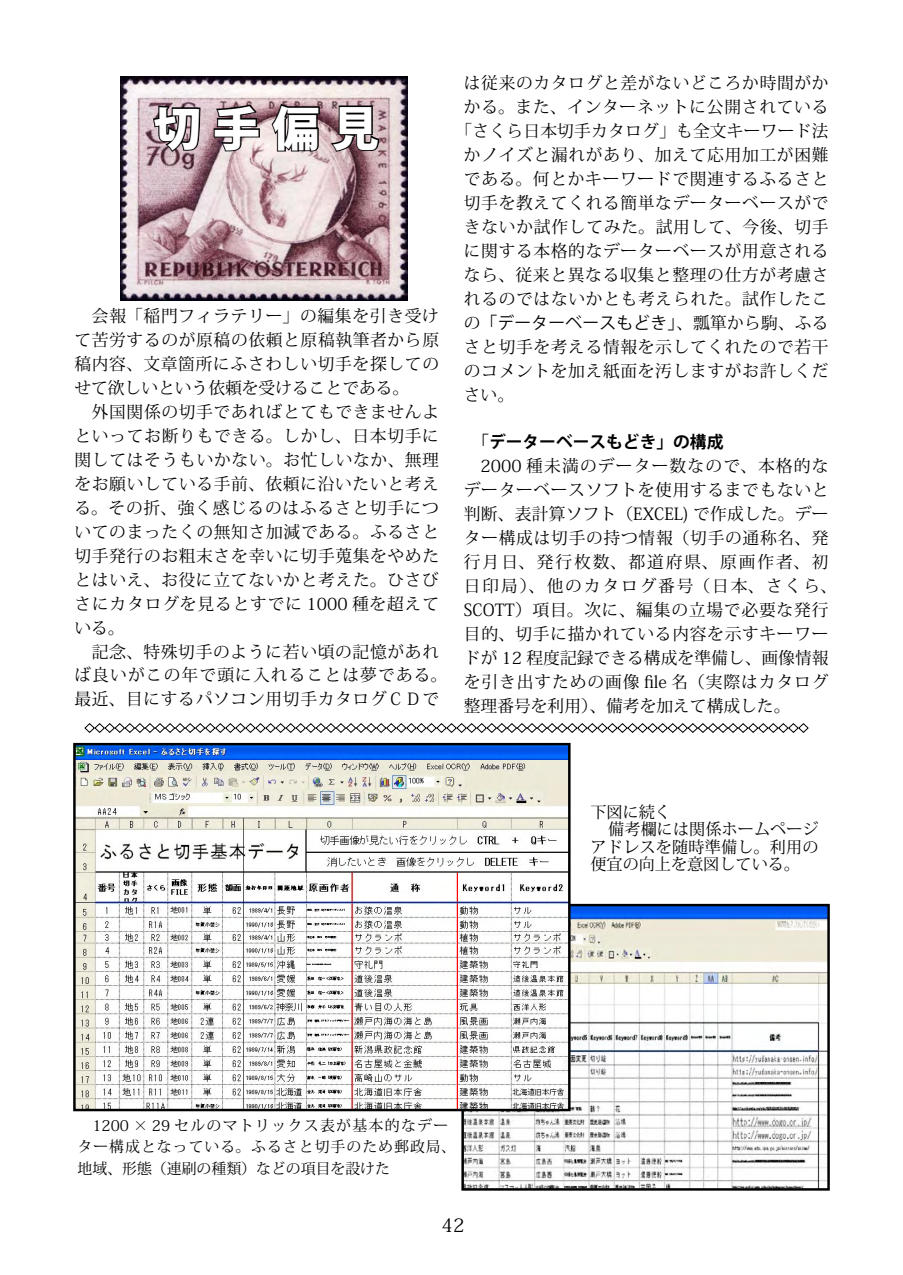
<style>
.page{position:relative;width:903px;height:1275px;background:#fff}
.page>*{position:absolute;margin:0;border:0;box-sizing:border-box;transform-origin:0 0}
.t1{font:800 47.07px "Koz Go Std";color:#fff}
.t2{font:18.55px "Koz Min Std";color:#000}
.t3{font:16.8px/24px "Koz Min Std";letter-spacing:.04em;color:#000;text-align:justify}
.t4{font:16.8px "Koz Min Std";letter-spacing:.015em;color:#000}
.t5{font:16.8px "Koz Go Std";letter-spacing:.015em;color:#000}
.t6{font:700 16.8px "Koz Go Std";color:#000}
.t7{font:16.1px/17.3px "Koz Min Std";letter-spacing:.005em;color:#000;text-align:justify}
.t8{font:14.88px/21.2px "Koz Min Std";letter-spacing:.065em;color:#000}
.s1{font-family:"Koz Min Std"}
.s2{font-weight:400}
</style>
<div class="page">
<img style="left:120px;top:77px;width:288px;height:223px">
<svg style="left:84px;top:723px;width:725px;height:10px"></svg>
<svg style="left:152px;top:104px;width:50px;height:50px;background:#7c6970"></svg>
<svg style="left:212px;top:103px;width:49px;height:50px;background:#847176"></svg>
<svg style="left:270px;top:94px;width:51px;height:59px;background:#857678"></svg>
<svg style="left:328px;top:104px;width:53px;height:49px;background:#7e686c"></svg>
<img style="left:464px;top:907px;width:363px;height:281px">
<div style="left:461px;top:904px;width:369px;height:287px;border:2px solid #000"></div>
<img style="left:76px;top:746px;width:491px;height:362px">
<div style="left:73px;top:743px;width:497px;height:368px;border:2px solid #000"></div>
<p class="t1" style="left:154px;top:98px;width:227px">切手偏見</p>
<p class="t3" style="left:74px;top:304px;width:366px;text-indent:17px">会報「稲門フィラテリー」の編集を引き受けて苦労するのが原稿の依頼と原稿執筆者から原稿内容、文章箇所にふさわしい切手を探してのせて欲しいという依頼を受けることである。</p>
<p class="t3" style="left:74px;top:400px;width:366px">　外国関係の切手であればとてもできませんよといってお断りもできる。しかし、日本切手に関してはそうもいかない。お忙しいなか、無理をお願いしている手前、依頼に沿いたいと考える。その折、強く感じるのはふるさと切手についてのまったくの無知さ加減である。ふるさと切手発行のお粗末さを幸いに切手蒐集をやめたとはいえ、お役に立てないかと考えた。ひさびさにカタログを見るとすでに 1000 種を超えている。</p>
<p class="t3" style="left:74px;top:639px;width:374px;text-align:left">　記念、特殊切手のように若い頃の記憶があれば良いがこの年で頭に入れることは夢である。最近、目にするパソコン用切手カタログＣＤで</p>
<p class="t3" style="left:464px;top:71px;width:366px">は従来のカタログと差がないどころか時間がか</p>
<p class="t3" style="left:464px;top:95px;width:366px">かる。また、インターネットに公開されている</p>
<p class="t4" style="left:455px;top:121px;width:374px">「さくら日本切手カタログ」も全文キーワード法</p>
<p class="t3" style="left:464px;top:143px;width:366px">かノイズと漏れがあり、加えて応用加工が困難</p>
<p class="t3" style="left:464px;top:167px;width:366px">である。何とかキーワードで関連するふるさと</p>
<p class="t3" style="left:464px;top:191px;width:366px">切手を教えてくれる簡単なデーターベースがで</p>
<p class="t3" style="left:464px;top:215px;width:366px">きないか試作してみた。試用して、今後、切手</p>
<p class="t3" style="left:464px;top:239px;width:366px">に関する本格的なデーターベースが用意される</p>
<p class="t3" style="left:464px;top:263px;width:366px">なら、従来と異なる収集と整理の仕方が考慮さ</p>
<p class="t3" style="left:464px;top:287px;width:366px">れるのではないかとも考えられた。試作したこ</p>
<p class="t5" style="left:464px;top:312px;width:366px"><span class="s1">の</span>「データーベースもどき」<span class="s1">、瓢箪から駒、ふる</span></p>
<p class="t3" style="left:464px;top:335px;width:366px">さと切手を考える情報を示してくれたので若干</p>
<p class="t3" style="left:464px;top:359px;width:366px">のコメントを加え紙面を汚しますがお許しくだ</p>
<p class="t3" style="left:464px;top:382px;width:52px">さい。</p>
<p class="t6" style="left:464px;top:431px;width:261px"><span class="s2">　「</span>データーベースもどき」の構成</p>
<p class="t3" style="left:464px;top:454px;width:374px;text-align:left">　2000 種未満のデーター数なので、本格的なデーターベースソフトを使用するまでもないと判断、表計算ソフト（EXCEL) で作成した。データー構成は切手の持つ情報（切手の通称名、発行月日、発行枚数、都道府県、原画作者、初日印局）、他のカタログ番号（日本、さくら、<br>SCOTT）項目。次に、編集の立場で必要な発行目的、切手に描かれている内容を示すキーワードが 12 程度記録できる構成を準備し、画像情報を引き出すための画像 file 名（実際はカタログ整理番号を利用）、備考を加えて構成した。</p>
<p class="t7" style="left:590px;top:803px;width:82px">下図に続く</p>
<p class="t7" style="left:590px;top:821px;width:230px;text-indent:18px">備考欄には関係ホームページアドレスを随時準備し。利用の便宜の向上を意図している。</p>
<p class="t8" style="left:78px;top:1115px;width:380px">　1200 × 29 セルのマトリックス表が基本的なデーター構成となっている。ふるさと切手のため郵政局、地域、形態（連刷の種類）などの項目を設けた</p>
<p class="t2" style="left:441px;top:1213px;width:24px">42</p>
</div>
